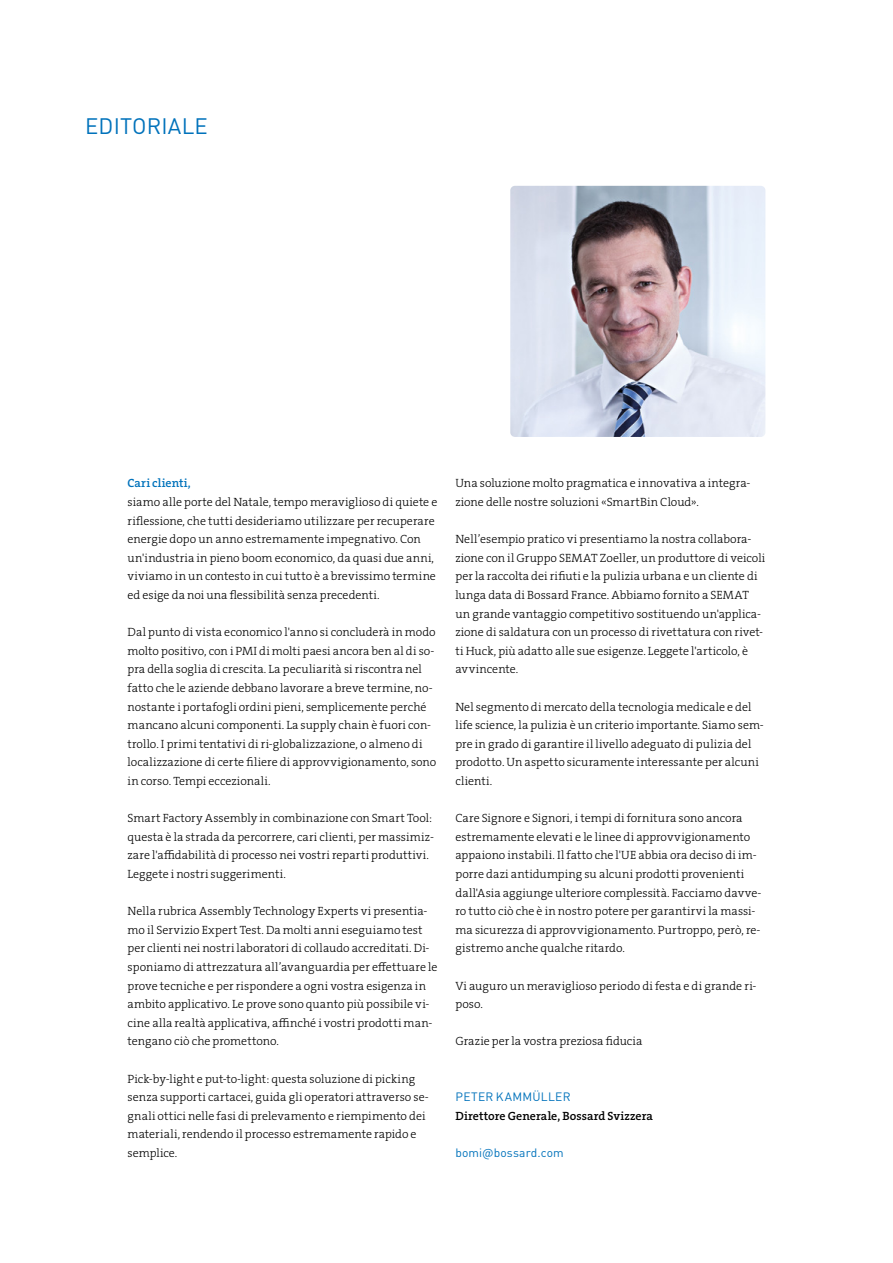
<style>
.page{position:relative;width:893px;height:1263px;background:#fff}
.page>*{position:absolute;margin:0;border:0;box-sizing:border-box;transform-origin:0 0}
.t1{font:22.2px "DINOT";letter-spacing:.01em;color:#0072bb}
.t2{font:12px/18.6px "The Serif HP3 Lig";letter-spacing:.005em;color:#000}
.t3{font:12px "The Serif HP6 Se Bld";color:#000}
.t4{font:12px "DINOT";letter-spacing:.02em;color:#0072bb}
.t5{font:12px "The Serif HP6 Se Bld";letter-spacing:.015em;color:#0072bb}
</style>
<div class="page">
<hr style="left:892px;top:0;width:1px;height:1263px;background:#e9effa">
<img style="left:510px;top:186px;width:255px;height:251px">
<h1 class="t1" style="left:85px;top:111px;width:124px">EDITORIALE</h1>
<p class="t5" style="left:128px;top:475px;width:65px">Cari clienti,</p>
<p class="t2" style="left:128px;top:493px;width:311px">siamo alle porte del Natale, tempo meraviglioso di quiete e riflessione, che tutti desideriamo utilizzare per recuperare energie dopo un anno estremamente impegnativo. Con un'industria in pieno boom economico, da quasi due anni, viviamo in un contesto in cui tutto è a brevissimo termine ed esige da noi una flessibilità senza precedenti.</p>
<p class="t2" style="left:128px;top:623px;width:310px">Dal punto di vista economico l'anno si concluderà in modo molto positivo, con i PMI di molti paesi ancora ben al di so&shy;pra della soglia di crescita. La peculiarità si riscontra nel fatto che le aziende debbano lavorare a breve termine, no&shy;nostante i portafogli ordini pieni, semplicemente perché mancano alcuni componenti. La supply chain è fuori con&shy;trollo. I primi tentativi di ri-globalizzazione, o almeno di localizzazione di certe filiere di approvvigionamento, sono in corso. Tempi eccezionali.</p>
<p class="t2" style="left:128px;top:809px;width:308px">Smart Factory Assembly in combinazione con Smart Tool: questa è la strada da percorrere, cari clienti, per massimiz&shy;zare l'affidabilità di processo nei vostri reparti produttivi.<br>Leggete i nostri suggerimenti.</p>
<p class="t2" style="left:128px;top:902px;width:311px">Nella rubrica Assembly Technology Experts vi presentia&shy;mo il Servizio Expert Test. Da molti anni eseguiamo test per clienti nei nostri laboratori di collaudo accreditati. Di&shy;sponiamo di attrezzatura all’avanguardia per effettuare le prove tecniche e per rispondere a ogni vostra esigenza in ambito applicativo. Le prove sono quanto più possibile vi&shy;cine alla realtà applicativa, affinché i vostri prodotti man&shy;tengano ciò che promettono.</p>
<p class="t2" style="left:128px;top:1069px;width:303px">Pick-by-light e put-to-light: questa soluzione di picking senza supporti cartacei, guida gli operatori attraverso se&shy;gnali ottici nelle fasi di prelevamento e riempimento dei materiali, rendendo il processo estremamente rapido e semplice.</p>
<p class="t2" style="left:455px;top:474px;width:296px">Una soluzione molto pragmatica e innovativa a integra&shy;zione delle nostre soluzioni «SmartBin Cloud».</p>
<p class="t2" style="left:455px;top:530px;width:311px">Nell’esempio pratico vi presentiamo la nostra collabora&shy;zione con il Gruppo SEMAT Zoeller, un produttore di veicoli per la raccolta dei rifiuti e la pulizia urbana e un cliente di lunga data di Bossard France. Abbiamo fornito a SEMAT un grande vantaggio competitivo sostituendo un'applica&shy;zione di saldatura con un processo di rivettatura con rivet&shy;ti Huck, più adatto alle sue esigenze. Leggete l'articolo, è avvincente.</p>
<p class="t2" style="left:455px;top:697px;width:310px">Nel segmento di mercato della tecnologia medicale e del life science, la pulizia è un criterio importante. Siamo sem&shy;pre in grado di garantire il livello adeguato di pulizia del prodotto. Un aspetto sicuramente interessante per alcuni clienti.</p>
<p class="t2" style="left:455px;top:809px;width:308px">Care Signore e Signori, i tempi di fornitura sono ancora estremamente elevati e le linee di approvvigionamento appaiono instabili. Il fatto che l'UE abbia ora deciso di im&shy;porre dazi antidumping su alcuni prodotti provenienti dall'Asia aggiunge ulteriore complessità. Facciamo davve&shy;ro tutto ciò che è in nostro potere per garantirvi la massi&shy;ma sicurezza di approvvigionamento. Purtroppo, però, re&shy;gistremo anche qualche ritardo.</p>
<p class="t2" style="left:455px;top:976px;width:303px">Vi auguro un meraviglioso periodo di festa e di grande ri&shy;poso.</p>
<p class="t2" style="left:455px;top:1032px;width:188px">Grazie per la vostra preziosa fiducia</p>
<p class="t4" style="left:455px;top:1089px;width:117px">PETER KAMMÜLLER</p>
<p class="t3" style="left:455px;top:1108px;width:199px">Direttore Generale, Bossard Svizzera</p>
<p class="t4" style="left:455px;top:1144px;width:110px">bomi@bossard.com</p>
</div>
